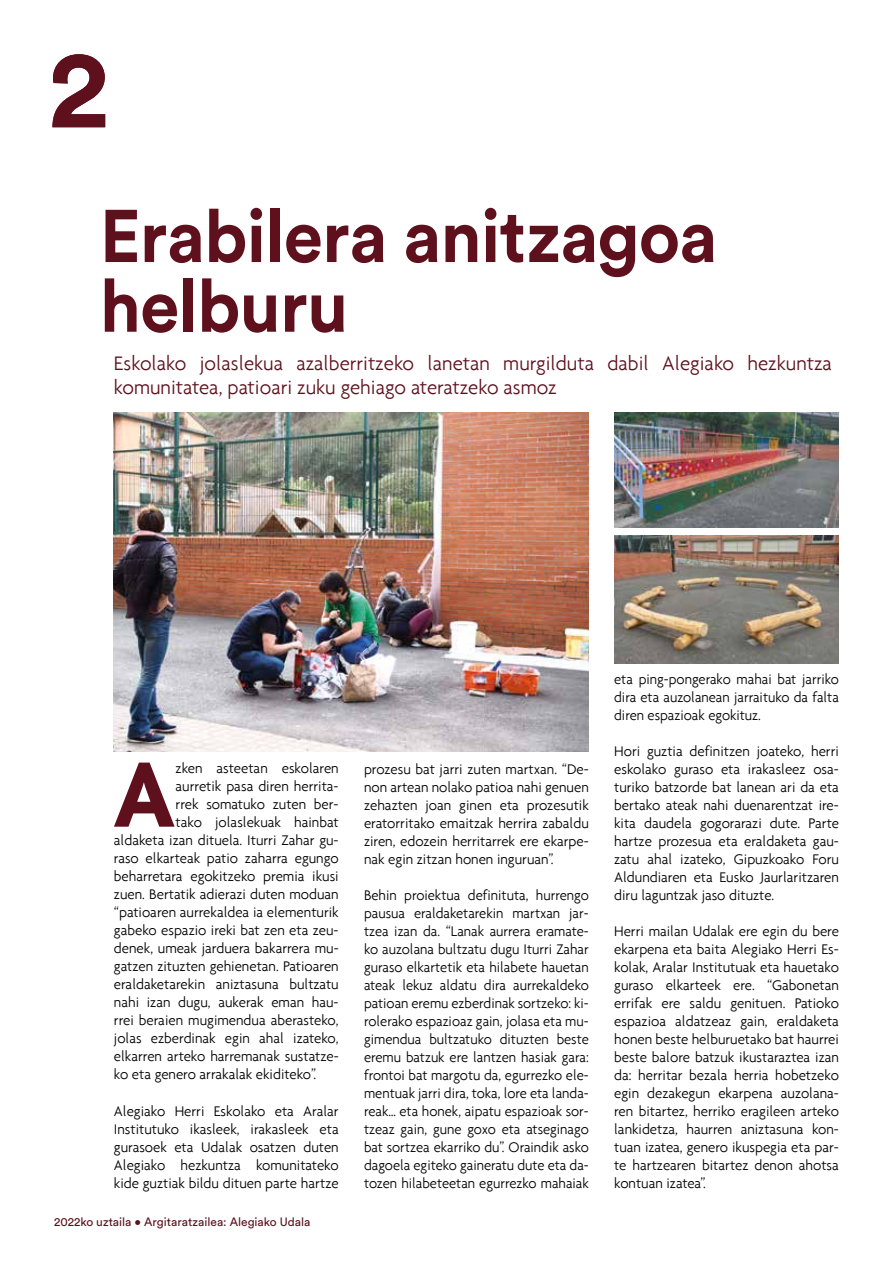
<style>
.page{position:relative;width:893px;height:1263px;background:#fff}
.page>*{position:absolute;margin:0;border:0;box-sizing:border-box;transform-origin:0 0}
.t1{font:700 109.95px "Circular Std";color:#5e101d}
.t2{font:700 99.6px "Agenda";color:#5e101d}
.t3{font:700 73.65px/69.8px "Circular Std";letter-spacing:-.01em;color:#5e101d;scale:.96 1}
.t4{font:300 21px/24px "Agenda";color:#5e101d}
.t5{font:300 15px/18px "Agenda";color:#000;text-align:justify}
.t6{font:12px "Circular Std";color:#5e101d}
</style>
<div class="page">
<img style="left:114px;top:412px;width:475px;height:340px">
<img style="left:614px;top:412px;width:225px;height:115px">
<img style="left:614px;top:536px;width:225px;height:128px">
<h1 class="t1" style="left:49px;top:18px;width:61px">2</h1>
<h3 class="t3" style="left:100px;top:200px;width:645px">Erabilera anitzagoa helburu</h3>
<h3 class="t4" style="left:114px;top:351px;width:720px">Eskolako jolaslekua azalberritzeko lanetan murgilduta dabil Alegiako hezkuntza komunitatea, patioari zuku gehiago ateratzeko asmoz</h3>
<h2 class="t2" style="left:113px;top:734px;width:64px">A</h2>
<p class="t5" style="left:176px;top:759px;width:165px">zken asteetan eskolaren</p>
<p class="t5" style="left:176px;top:777px;width:165px">aurretik pasa diren herrita-</p>
<p class="t5" style="left:176px;top:795px;width:165px">rrek somatuko zuten ber-</p>
<p class="t5" style="left:176px;top:813px;width:165px">tako jolaslekuak hainbat</p>
<p class="t5" style="left:114px;top:831px;width:226px">aldaketa izan dituela. Iturri Zahar gu-</p>
<p class="t5" style="left:114px;top:849px;width:226px">raso elkarteak patio zaharra egungo</p>
<p class="t5" style="left:114px;top:867px;width:226px">beharretara egokitzeko premia ikusi</p>
<p class="t5" style="left:114px;top:885px;width:226px">zuen. Bertatik adierazi duten moduan</p>
<p class="t5" style="left:114px;top:903px;width:226px">“patioaren aurrekaldea ia elementurik</p>
<p class="t5" style="left:114px;top:921px;width:226px">gabeko espazio ireki bat zen eta zeu-</p>
<p class="t5" style="left:114px;top:939px;width:226px">denek, umeak jarduera bakarrera mu-</p>
<p class="t5" style="left:114px;top:957px;width:226px">gatzen zituzten gehienetan. Patioaren</p>
<p class="t5" style="left:114px;top:975px;width:226px">eraldaketarekin aniztasuna bultzatu</p>
<p class="t5" style="left:114px;top:993px;width:226px">nahi izan dugu, aukerak eman hau-</p>
<p class="t5" style="left:114px;top:1011px;width:226px">rrei beraien mugimendua aberasteko,</p>
<p class="t5" style="left:114px;top:1029px;width:226px">jolas ezberdinak egin ahal izateko,</p>
<p class="t5" style="left:114px;top:1047px;width:226px">elkarren arteko harremanak sustatze-</p>
<p class="t5" style="left:114px;top:1065px;width:204px">ko eta genero arrakalak ekiditeko”.</p>
<p class="t5" style="left:114px;top:1102px;width:226px">Alegiako Herri Eskolako eta Aralar Institutuko ikasleek, irakasleek eta gurasoek eta Udalak osatzen duten Alegiako hezkuntza komunitateko kide guztiak bildu dituen parte hartze</p>
<p class="t6" style="left:54px;top:1214px;width:258px">2022ko uztaila • Argitaratzailea: Alegiako Udala</p>
<p class="t5" style="left:364px;top:760px;width:226px">prozesu bat jarri zuten martxan. “De&shy;non artean nolako patioa nahi genuen zehazten joan ginen eta prozesutik eratorritako emaitzak herrira zabaldu ziren, edozein herritarrek ere ekarpe&shy;nak egin zitzan honen inguruan”.</p>
<p class="t5" style="left:364px;top:886px;width:226px">Behin proiektua definituta, hurrengo pausua eraldaketarekin martxan jar&shy;tzea izan da. “Lanak aurrera eramate&shy;ko auzolana bultzatu dugu Iturri Zahar guraso elkartetik eta hilabete hauetan ateak lekuz aldatu dira aurrekaldeko patioan eremu ezberdinak sortzeko: ki&shy;rolerako espazioaz gain, jolasa eta mu&shy;gimendua bultzatuko dituzten beste eremu batzuk ere lantzen hasiak gara: frontoi bat margotu da, egurrezko ele&shy;mentuak jarri dira, toka, lore eta landa&shy;reak… eta honek, aipatu espazioak sor&shy;tzeaz gain, gune goxo eta atseginago bat sortzea ekarriko du”. Oraindik asko dagoela egiteko gaineratu dute eta da&shy;tozen hilabeteetan egurrezko mahaiak</p>
<p class="t5" style="left:614px;top:670px;width:226px">eta ping-pongerako mahai bat jarriko dira eta auzolanean jarraituko da falta diren espazioak egokituz.</p>
<p class="t5" style="left:614px;top:742px;width:226px">Hori guztia definitzen joateko, herri eskolako guraso eta irakasleez osa&shy;turiko batzorde bat lanean ari da eta bertako ateak nahi duenarentzat ire&shy;kita daudela gogorarazi dute. Parte hartze prozesua eta eraldaketa gau&shy;zatu ahal izateko, Gipuzkoako Foru Aldundiaren eta Eusko Jaurlaritzaren diru laguntzak jaso dituzte.</p>
<p class="t5" style="left:614px;top:922px;width:226px">Herri mailan Udalak ere egin du bere ekarpena eta baita Alegiako Herri Es&shy;kolak, Aralar Institutuak eta hauetako guraso elkarteek ere. “Gabonetan errifak ere saldu genituen. Patioko espazioa aldatzeaz gain, eraldaketa honen beste helburuetako bat haurrei beste balore batzuk ikustaraztea izan da: herritar bezala herria hobetzeko egin dezakegun ekarpena auzolana&shy;ren bitartez, herriko eragileen arteko lankidetza, haurren aniztasuna kon&shy;tuan izatea, genero ikuspegia eta par&shy;te hartzearen bitartez denon ahotsa kontuan izatea”.</p>
</div>
